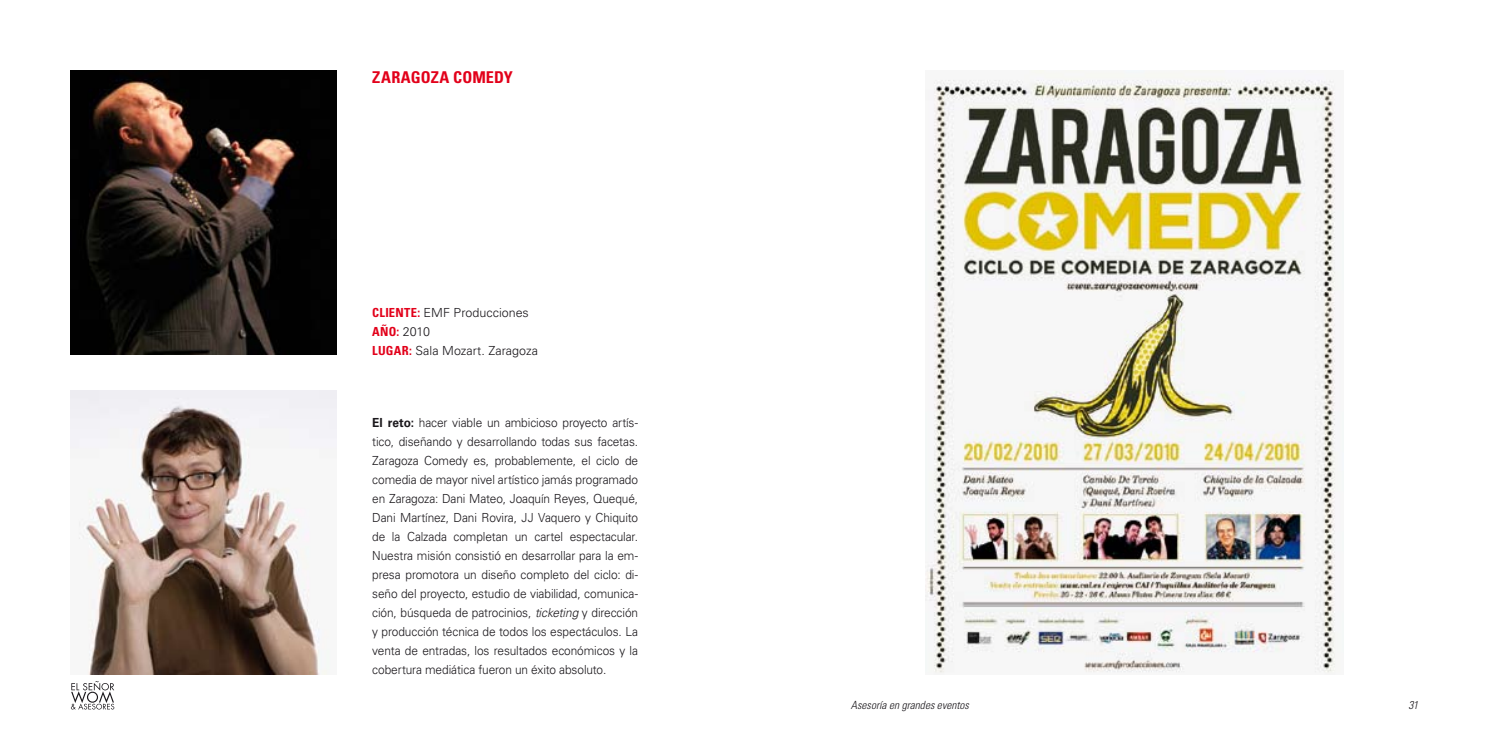
<style>
.page{position:relative;width:1489px;height:745px;background:#fff}
.page>*{position:absolute;margin:0;border:0;box-sizing:border-box;transform-origin:0 0}
.t1{font:700 condensed 16.25px "Univers LT Std";letter-spacing:.01em;color:#e2001a}
.t2{font:300 12.5px/19px "Univers LT Std";letter-spacing:-.005em;color:#1a171b;text-align:justify;scale:.95 1}
.t3{font:300 12.5px/19px "Univers LT Std";letter-spacing:-.005em;color:#1a171b}
.t4{font:italic 300 condensed 11.25px "Univers LT Std";letter-spacing:.005em;color:#1a171b}
.s1{font-weight:700;font-stretch:condensed;color:#e2001a}
.s2{font-weight:700}
.s3{font-style:italic}
</style>
<div class="page">
<svg style="left:71px;top:681px;width:43px;height:28px"></svg>
<img style="left:925px;top:71px;width:411px;height:602px">
<img style="left:71px;top:71px;width:266px;height:283px">
<img style="left:71px;top:390px;width:266px;height:283px">
<h1 class="t1" style="left:372px;top:67px;width:142px">ZARAGOZA COM EDY</h1>
<p class="t3" style="left:372px;top:302px;width:167px"><span class="s1">CLIENTE:</span> EMF Producciones<br><span class="s1">AÑO:</span> 2010<br><span class="s1">LUGAR:</span> Sala Mozart. Zaragoza</p>
<p class="t2" style="left:372px;top:412px;width:281px"><span class="s2">El reto:</span> hacer viable un ambicioso proyecto artís&shy;tico, diseñando y desarrollando todas sus facetas.<br>Zaragoza Comedy es, probablemente, el ciclo de comedia de mayor nivel artístico jamás programado en Zaragoza: Dani Mateo, Joaquín Reyes, Quequé, Dani Martínez, Dani Rovira, JJ Vaquero y Chiquito de la Calzada completan un cartel espectacular.<br>Nuestra misión consistió en desarrollar para la em&shy;presa promotora un diseño completo del ciclo: di&shy;seño del proyecto, estudio de viabilidad, comunica&shy;ción, búsqueda de patrocinios, <span class="s3">ticketing</span> y dirección y producción técnica de todos los espectáculos. La venta de entradas, los resultados económicos y la cobertura mediática fueron un éxito absoluto.</p>
<p class="t4" style="left:850px;top:698px;width:120px">Asesoría en grandes eventos</p>
<p class="t4" style="left:1408px;top:698px;width:11px">31</p>
</div>
